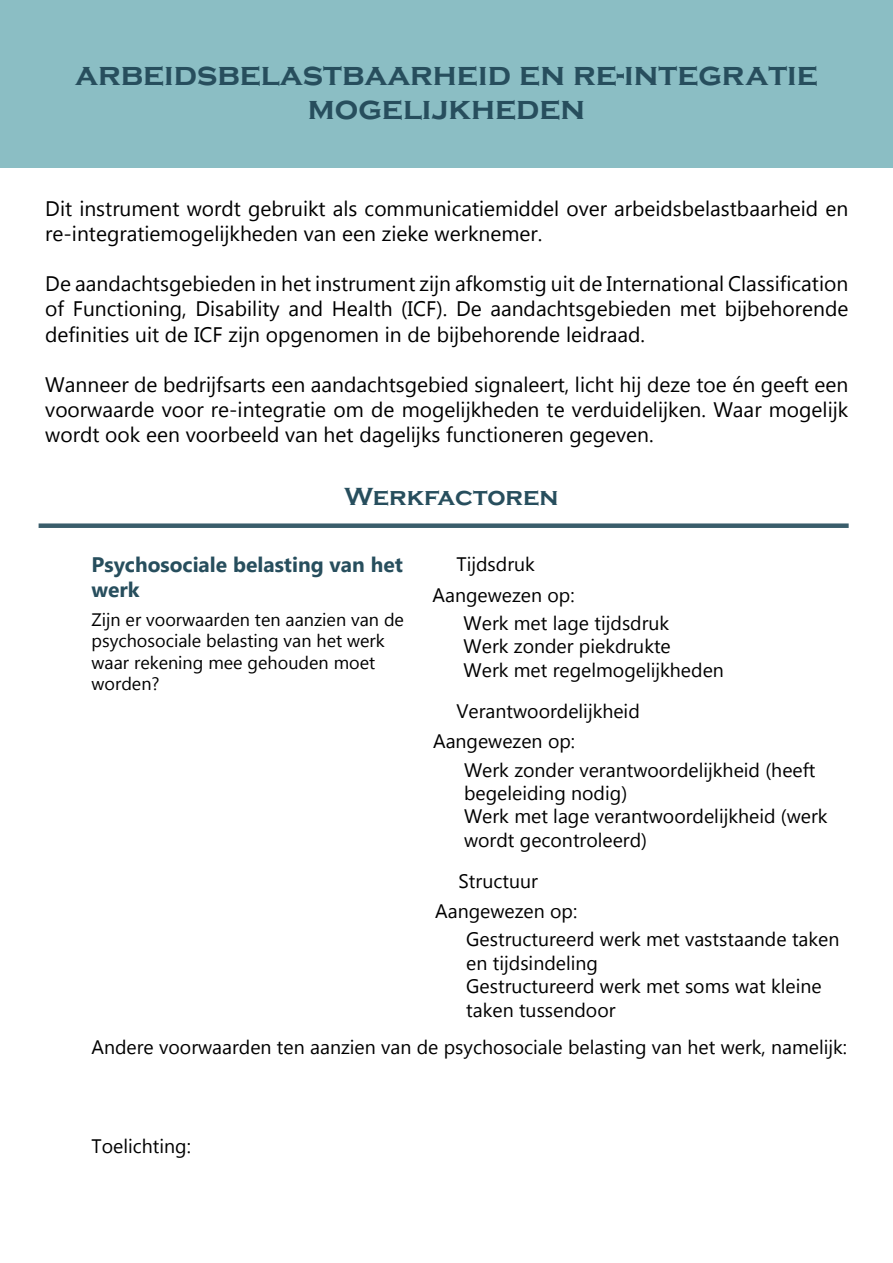
<style>
.page{position:relative;width:893px;height:1263px;background:#fff}
.page>*{position:absolute;margin:0;border:0;box-sizing:border-box;transform-origin:0 0}
.t1{font:700 33px/34.5px "Copperplate Gothic";color:#274e5d;text-align:center}
.t2{font:700 25.5px "Copperplate Gothic";color:#274e5d}
.t3{font:21px/25.2px "Microsoft New Tai Lue";color:#000;text-align:justify}
.t4{font:700 21px/25.2px "Microsoft New Tai Lue";color:#274e5d}
.t5{font:19.5px/23.4px "Microsoft New Tai Lue";color:#000}
.t6{font:18px/21.6px "Microsoft New Tai Lue";color:#000}
</style>
<div class="page">
<div style="left:0;top:0;width:893px;height:168px;background:#8bbec4"></div>
<div style="left:39px;top:523px;width:810px;height:5px;background:#3a5d6b"></div>
<h1 class="t1" style="left:75px;top:57px;width:744px">arbeidsbelastbaarheid en re-integratie mogelijkheden</h1>
<p class="t3" style="left:45px;top:197px;width:804px">Dit instrument wordt gebruikt als communicatiemiddel over arbeidsbelastbaarheid en re-integratiemogelijkheden van een zieke werknemer.</p>
<p class="t3" style="left:45px;top:273px;width:805px">De aandachtsgebieden in het instrument zijn afkomstig uit de International Classification of Functioning, Disability and Health (ICF). De aandachtsgebieden met bijbehorende definities uit de ICF zijn opgenomen in de bijbehorende leidraad.</p>
<p class="t3" style="left:45px;top:374px;width:805px">Wanneer de bedrijfsarts een aandachtsgebied signaleert, licht hij deze toe én geeft een voorwaarde voor re-integratie om de mogelijkheden te verduidelijken. Waar mogelijk wordt ook een voorbeeld van het dagelijks functioneren gegeven.</p>
<p class="t2" style="left:344px;top:483px;width:216px">Werkfactoren</p>
<p class="t4" style="left:92px;top:553px;width:313px">Psychosociale belasting van het werk</p>
<p class="t6" style="left:92px;top:610px;width:314px">Zijn er voorwaarden ten aanzien van de psychosociale belasting van het werk waar rekening mee gehouden moet worden?</p>
<p class="t5" style="left:456px;top:554px;width:80px">Tijdsdruk</p>
<p class="t5" style="left:464px;top:582px;width:207px;line-height:28.7px;text-indent:-31px">Aangewezen op:<br>Werk met lage tijdsdruk</p>
<p class="t5" style="left:464px;top:636px;width:262px">Werk zonder piekdrukte<br>Werk met regelmogelijkheden</p>
<p class="t5" style="left:456px;top:701px;width:185px">Verantwoordelijkheid</p>
<p class="t5" style="left:464px;top:728px;width:353px;line-height:28.7px;text-indent:-31px">Aangewezen op:<br>Werk zonder verantwoordelijkheid (heeft</p>
<p class="t5" style="left:464px;top:783px;width:365px">begeleiding nodig)<br>Werk met lage verantwoordelijkheid (werk wordt gecontroleerd)</p>
<p class="t5" style="left:459px;top:871px;width:81px">Structuur</p>
<p class="t5" style="left:466px;top:898px;width:375px;line-height:28.7px;text-indent:-31px">Aangewezen op:<br>Gestructureerd werk met vaststaande taken</p>
<p class="t5" style="left:466px;top:953px;width:357px">en tijdsindeling<br>Gestructureerd werk met soms wat kleine taken tussendoor</p>
<p class="t5" style="left:92px;top:1037px;width:757px">Andere voorwaarden ten aanzien van de psychosociale belasting van het werk, namelijk:</p>
<p class="t5" style="left:92px;top:1136px;width:101px">Toelichting:</p>
</div>
